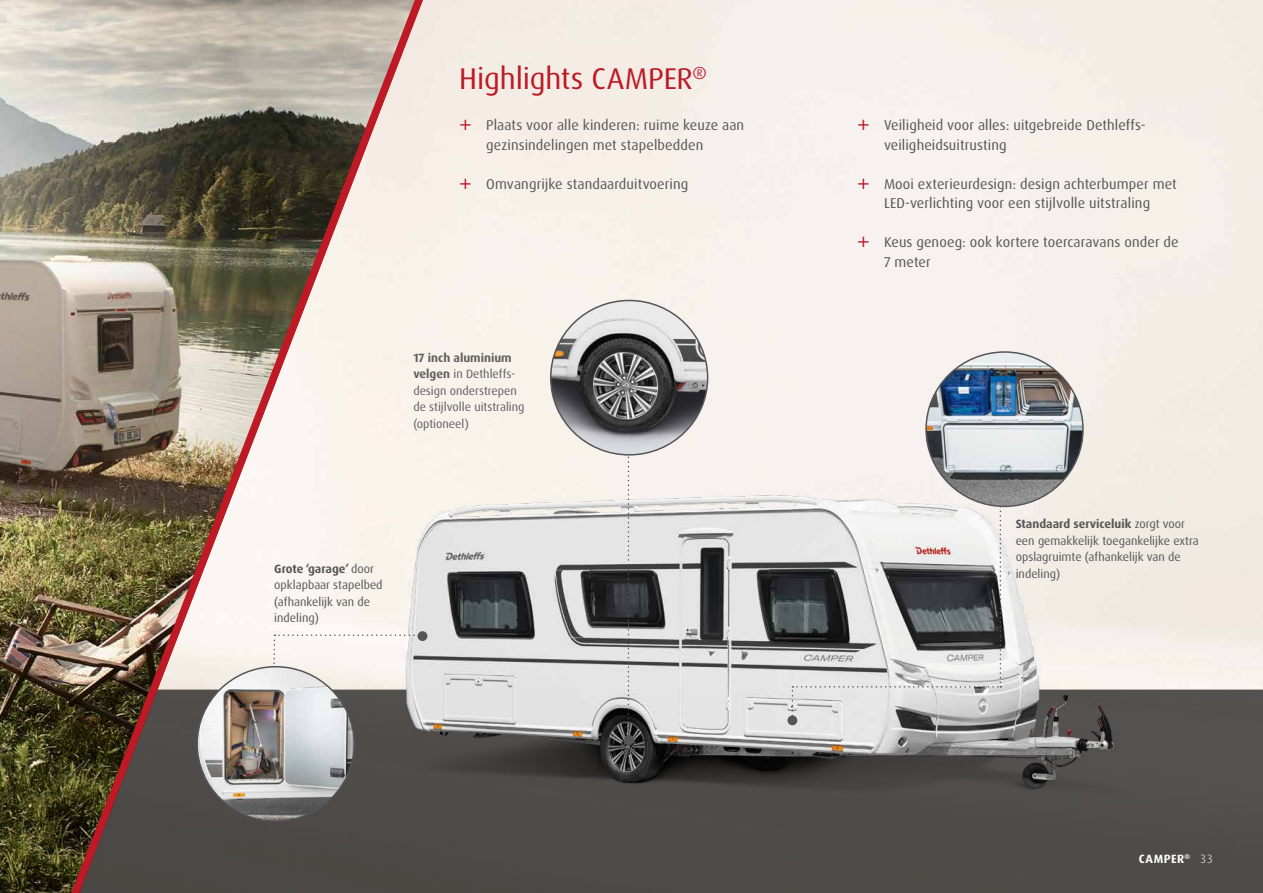
<style>
.page{position:relative;width:1263px;height:893px;background:#fff}
.page>*{position:absolute;margin:0;border:0;box-sizing:border-box;transform-origin:0 0}
.t1{font:30px "Dax Pro";letter-spacing:-.005em;color:#bd1a26}
.t2{font:14.25px/19.5px "Dax OT";letter-spacing:.01em;color:#565656}
.t3{font:12px/16.5px "Dax Pro";color:#565656}
.t4{font:12px/16.5px "Dax Pro";color:#625e5f}
.t5{font:700 12px "Dax Pro";letter-spacing:.045em;color:#fff}
.t6{font:300 12px "Dax OT";color:#fff}
.t7{font:700 7.05px "Dax Pro";color:#fff}
.s1{font-weight:700}
</style>
<div class="page">
<div style="left:439px;top:690px;width:824px;height:203px;background:#4e4b49"></div>
<img style="left:439px;top:319px;width:715px;height:544px">
<div style="left:624px;top:735px;width:10px;height:10px;background:#565656;border-radius:50%"></div>
<svg style="left:628px;top:456px;width:1px;height:279px"></svg>
<img style="left:551px;top:300px;width:157px;height:155px">
<div style="left:787px;top:715px;width:10px;height:10px;background:#565656;border-radius:50%"></div>
<svg style="left:792px;top:418px;width:263px;height:303px"></svg>
<img style="left:926px;top:352px;width:157px;height:154px">
<img style="left:0;top:0;width:56px;height:893px">
<img style="left:56px;top:0;width:383px;height:893px">
<svg style="left:460px;top:120px;width:11px;height:10px"></svg>
<svg style="left:460px;top:178px;width:11px;height:11px"></svg>
<svg style="left:858px;top:120px;width:10px;height:10px"></svg>
<svg style="left:858px;top:178px;width:10px;height:11px"></svg>
<svg style="left:858px;top:237px;width:10px;height:10px"></svg>
<h1 class="t1" style="left:459px;top:59px;width:249px">Highlights CAMPER<sup>®</sup></h1>
<p class="t2" style="left:486px;top:116px;width:259px">Plaats voor alle kinderen: ruime keuze aan gezinsindelingen met stapelbedden</p>
<p class="t2" style="left:486px;top:174px;width:204px">Omvangrijke standaarduitvoering</p>
<p class="t4" style="left:413px;top:350px;width:113px"><span class="s1">17 inch aluminium velgen</span> in Dethleffs&shy;design onderstrepen de stijlvolle uitstraling (optioneel)</p>
<p class="t3" style="left:274px;top:560px;width:110px"><span class="s1">Grote ‘garage’</span> door opklapbaar stapelbed (afhankelijk van de indeling)</p>
<p class="t2" style="left:884px;top:116px;width:263px">Veiligheid voor alles: uitgebreide Dethleffs&shy;veiligheidsuitrusting</p>
<p class="t2" style="left:884px;top:174px;width:294px">Mooi exterieurdesign: design achterbumper met<br>LED-verlichting voor een stijlvolle uitstraling</p>
<p class="t2" style="left:884px;top:233px;width:296px">Keus genoeg: ook kortere toercaravans onder de<br>7 meter</p>
<p class="t3" style="left:1016px;top:516px;width:185px"><span class="s1">Standaard serviceluik</span> zorgt voor een gemakkelijk toegankelijke extra opslagruimte (afhankelijk van de indeling)</p>
<p class="t7" style="left:1184px;top:852px;width:7px">®</p>
<p class="t5" style="left:1139px;top:851px;width:47px">CAMPER</p>
<p class="t6" style="left:1200px;top:851px;width:14px">33</p>
</div>
